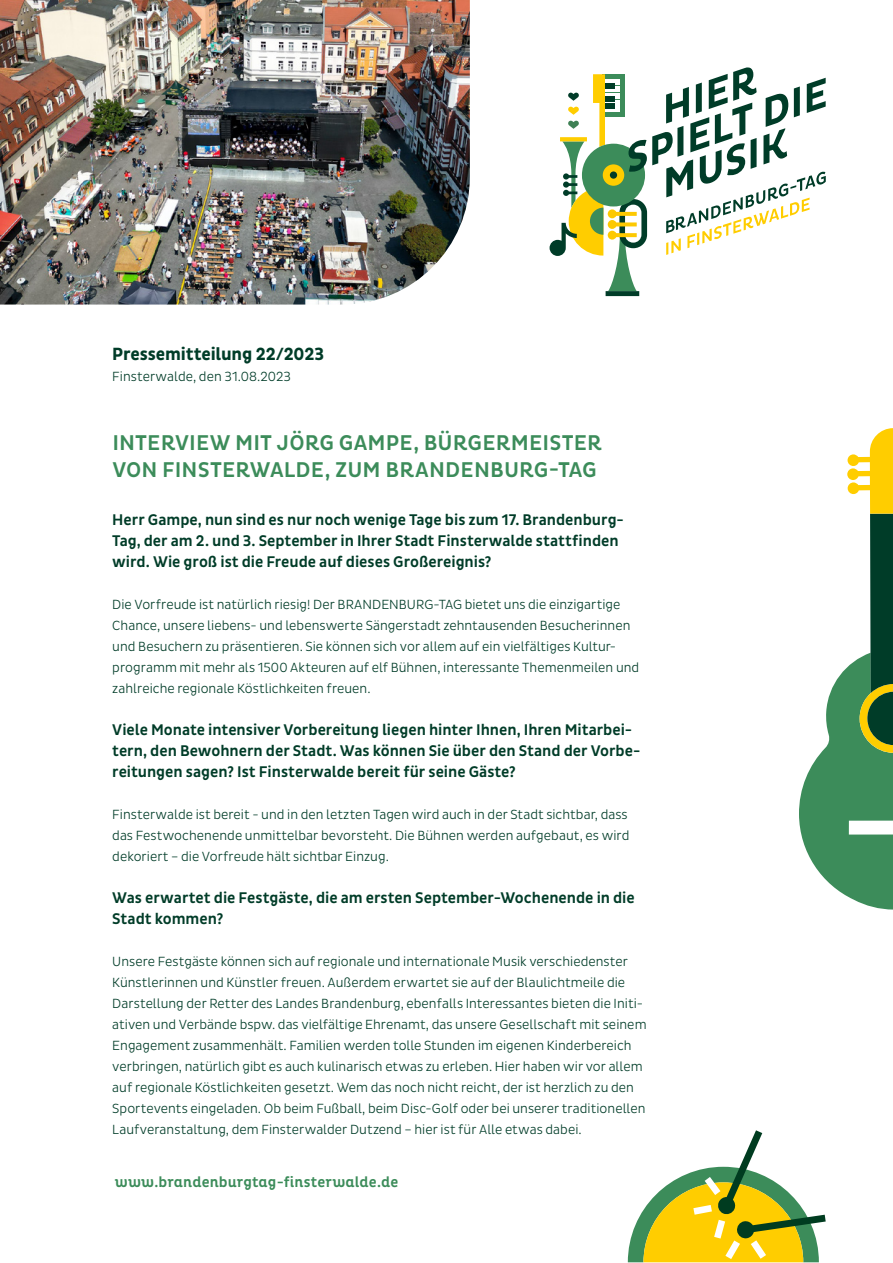
<style>
.page{position:relative;width:893px;height:1263px;background:#fff}
.page>*{position:absolute;margin:0;border:0;box-sizing:border-box;transform-origin:0 0}
.t1{font:500 21.75px/27px "Pluto Cond";letter-spacing:.005em;color:#3c8c5a}
.t2{font:700 18px "Pluto Sans Cond";letter-spacing:-.01em;color:#003c28}
.t3{font:500 15.75px/21px "Pluto Sans Cond";color:#003c28}
.t4{font:500 15px "Pluto Cond";letter-spacing:.005em;color:#3c8c5a}
.t5{font:300 13.5px/21px "Pluto Sans Cond";letter-spacing:.005em;color:#003c28}
</style>
<div class="page">
<svg style="left:550px;top:67px;width:276px;height:229px"></svg>
<svg style="left:628px;top:1130px;width:198px;height:132px"></svg>
<svg style="left:799px;top:428px;width:94px;height:481px"></svg>
<img style="left:0;top:0;width:470px;height:305px">
<h2 class="t2" style="left:112px;top:344px;width:213px">Pressemitteilung 22/2023</h2>
<p class="t5" style="left:112px;top:366px;width:180px">Finsterwalde, den 31.08.2023</p>
<h1 class="t1" style="left:112px;top:430px;width:491px">INTERVIEW MIT JÖRG GAMPE, BÜRGERMEISTER<br>VON FINSTERWALDE, ZUM BRANDENBURG-TAG</h1>
<p class="t3" style="left:112px;top:509px;width:513px">Herr Gampe, nun sind es nur noch wenige Tage bis zum 17. Brandenburg-<br>Tag, der am 2. und 3. September in Ihrer Stadt Finsterwalde stattfinden wird. Wie groß ist die Freude auf dieses Großereignis?</p>
<p class="t5" style="left:112px;top:594px;width:528px">Die Vorfreude ist natürlich riesig! Der BRANDENBURG-TAG bietet uns die einzigartige Chance, unsere liebens- und lebenswerte Sängerstadt zehntausenden Besucherinnen und Besuchern zu präsentieren. Sie können sich vor allem auf ein vielfältiges Kultur&shy;programm mit mehr als 1500 Akteuren auf elf Bühnen, interessante Themenmeilen und zahlreiche regionale Köstlichkeiten freuen.</p>
<p class="t3" style="left:112px;top:719px;width:530px">Viele Monate intensiver Vorbereitung liegen hinter Ihnen, Ihren Mitarbei&shy;tern, den Bewohnern der Stadt. Was können Sie über den Stand der Vorbe&shy;reitungen sagen? Ist Finsterwalde bereit für seine Gäste?</p>
<p class="t5" style="left:112px;top:804px;width:519px;text-align:justify">Finsterwalde ist bereit - und in den letzten Tagen wird auch in der Stadt sichtbar, dass das Festwochenende unmittelbar bevorsteht. Die Bühnen werden aufgebaut, es wird dekoriert – die Vorfreude hält sichtbar Einzug.</p>
<p class="t3" style="left:112px;top:887px;width:524px">Was erwartet die Festgäste, die am ersten September-Wochenende in die<br>Stadt kommen?</p>
<p class="t5" style="left:112px;top:951px;width:536px">Unsere Festgäste können sich auf regionale und internationale Musik verschiedenster Künstlerinnen und Künstler freuen. Außerdem erwartet sie auf der Blaulichtmeile die Darstellung der Retter des Landes Brandenburg, ebenfalls Interessantes bieten die Initi&shy;ativen und Verbände bspw. das vielfältige Ehrenamt, das unsere Gesellschaft mit seinem Engagement zusammenhält. Familien werden tolle Stunden im eigenen Kinderbereich verbringen, natürlich gibt es auch kulinarisch etwas zu erleben. Hier haben wir vor allem auf regionale Köstlichkeiten gesetzt. Wem das noch nicht reicht, der ist herzlich zu den Sportevents eingeladen. Ob beim Fußball, beim Disc-Golf oder bei unserer traditionellen Laufveranstaltung, dem Finsterwalder Dutzend – hier ist für Alle etwas dabei.</p>
<p class="t4" style="left:115px;top:1173px;width:285px">www.brandenburgtag-finsterwalde.de</p>
</div>
